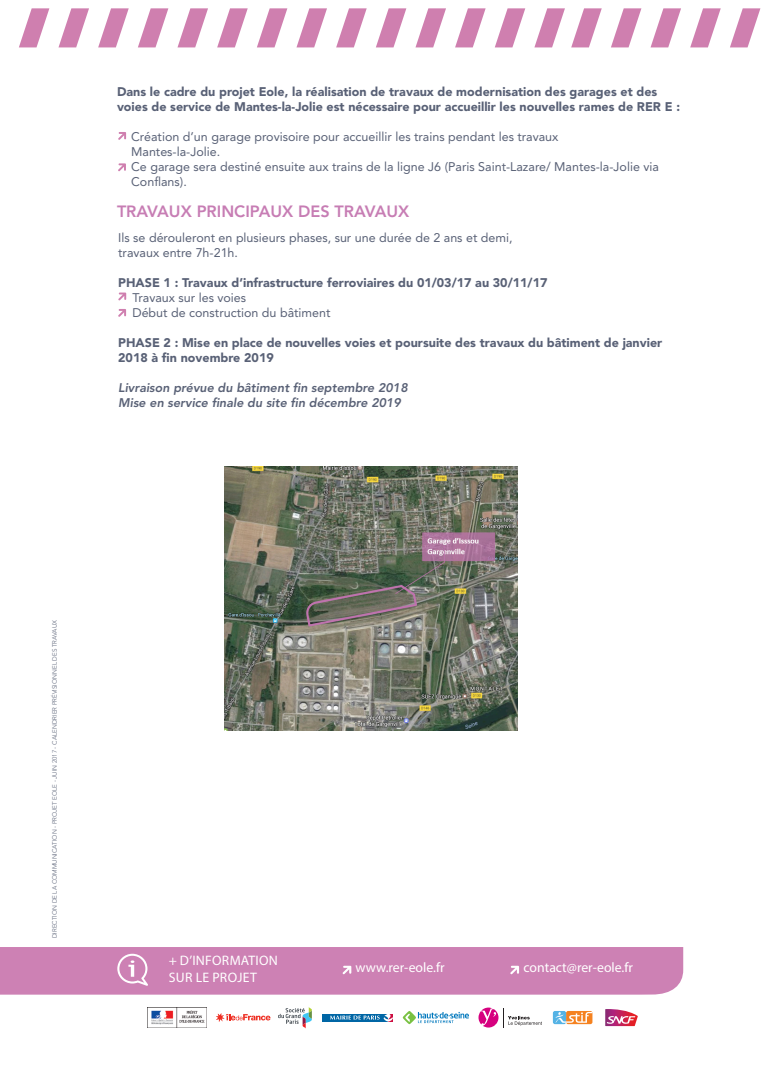
<style>
.page{position:relative;width:780px;height:1088px;background:#fff}
.page>*{position:absolute;margin:0;border:0;box-sizing:border-box;transform-origin:0 0}
.t1{font:800 16.25px "Avenir LT Std";color:#c77db4}
.t2{font:13.75px/16.5px "Myriad Pro";letter-spacing:.01em;color:#fff}
.t3{font:900 12.5px/15px "Avenir LT Std";color:#596176}
.t4{font:12.5px/15px "Avenir LT Std";color:#596176}
.t5{font:italic 800 12.5px/15px "Avenir LT Std";color:#596176}
.t6{font:300 6.25px "Avenir LT Std";color:#596176}
</style>
<div class="page">
<svg style="left:217px;top:8px;width:31px;height:39px"></svg>
<svg style="left:177px;top:8px;width:31px;height:39px"></svg>
<svg style="left:138px;top:8px;width:30px;height:39px"></svg>
<svg style="left:98px;top:8px;width:31px;height:39px"></svg>
<svg style="left:58px;top:8px;width:31px;height:39px"></svg>
<svg style="left:19px;top:8px;width:30px;height:39px"></svg>
<svg style="left:257px;top:8px;width:30px;height:39px"></svg>
<svg style="left:296px;top:8px;width:31px;height:39px"></svg>
<svg style="left:336px;top:8px;width:30px;height:39px"></svg>
<svg style="left:376px;top:8px;width:30px;height:39px"></svg>
<svg style="left:415px;top:8px;width:31px;height:39px"></svg>
<svg style="left:534px;top:8px;width:31px;height:39px"></svg>
<svg style="left:495px;top:8px;width:30px;height:39px"></svg>
<svg style="left:455px;top:8px;width:30px;height:39px"></svg>
<svg style="left:730px;top:8px;width:30px;height:39px"></svg>
<svg style="left:690px;top:8px;width:30px;height:39px"></svg>
<svg style="left:650px;top:8px;width:31px;height:39px"></svg>
<svg style="left:611px;top:8px;width:30px;height:39px"></svg>
<svg style="left:571px;top:8px;width:30px;height:39px"></svg>
<div style="left:0;top:947px;width:683px;height:47px;background:#cd81b4"></div>
<img style="left:225px;top:466px;width:292px;height:264px">
<img style="left:605px;top:1009px;width:32px;height:17px">
<svg style="left:606px;top:1016px;width:29px;height:8px"></svg>
<svg style="left:216px;top:1013px;width:54px;height:9px"></svg>
<div style="left:566px;top:1011px;width:26px;height:13px;background:#f58220;border-radius:2px"></div>
<div style="left:553px;top:1011px;width:13px;height:13px;background:#55b3e5;border-radius:2px"></div>
<svg style="left:555px;top:1012px;width:37px;height:11px"></svg>
<svg style="left:402px;top:1011px;width:67px;height:13px"></svg>
<svg style="left:478px;top:1007px;width:64px;height:20px"></svg>
<svg style="left:322px;top:1014px;width:71px;height:8px"></svg>
<svg style="left:278px;top:1007px;width:34px;height:21px"></svg>
<img style="left:147px;top:1008px;width:58px;height:19px">
<svg style="left:118px;top:132px;width:8px;height:8px"></svg>
<svg style="left:118px;top:163px;width:8px;height:8px"></svg>
<svg style="left:118px;top:292px;width:8px;height:8px"></svg>
<svg style="left:118px;top:309px;width:8px;height:8px"></svg>
<p class="t3" style="left:117px;top:84px;width:564px">Dans le cadre du projet Eole, la réalisation de travaux de modernisation des garages et des voies de service de Mantes-la-Jolie est nécessaire pour accueillir les nouvelles rames de RER E :</p>
<p class="t4" style="left:131px;top:129px;width:429px">Création d’un garage provisoire pour accueillir les trains pendant les travaux<br>Mantes-la-Jolie.</p>
<p class="t4" style="left:131px;top:159px;width:529px">Ce garage sera destiné ensuite aux trains de la ligne J6 (Paris Saint-Lazare/ Mantes-la-Jolie via<br>Conflans).</p>
<p class="t1" style="left:117px;top:201px;width:294px">TRAVAUX PRINCIPAUX DES TRAVAUX</p>
<p class="t4" style="left:118px;top:230px;width:396px">Ils se dérouleront en plusieurs phases, sur une durée de 2 ans et demi, travaux entre 7h-21h.</p>
<p class="t3" style="left:118px;top:275px;width:431px">PHASE 1 : Travaux d’infrastructure ferroviaires du 01/03/17 au 30/11/17</p>
<p class="t4" style="left:132px;top:290px;width:115px">Travaux sur les voies</p>
<p class="t4" style="left:132px;top:305px;width:200px">Début de construction du bâtiment</p>
<p class="t3" style="left:118px;top:335px;width:545px">PHASE 2 : Mise en place de nouvelles voies et poursuite des travaux du bâtiment de janvier<br>2018 à fin novembre 2019</p>
<p class="t5" style="left:118px;top:380px;width:291px">Livraison prévue du bâtiment fin septembre 2018<br>Mise en service finale du site fin décembre 2019</p>
<p class="t6" style="left:51px;top:938px;width:320px;rotate:-90deg">DIRECTION DE LA COMMUNICATION - PROJET EOLE - JUIN 2017 - CALENDRIER PRÉVISIONNEL DES TRAVAUX</p>
<p class="t2" style="left:169px;top:952px;width:111px">+ D’INFORMATION<br>SUR LE PROJET</p>
<p class="t2" style="left:523px;top:959px;width:111px">contact@rer-eole.fr</p>
<p class="t2" style="left:355px;top:959px;width:90px">www.rer-eole.fr</p>
</div>
